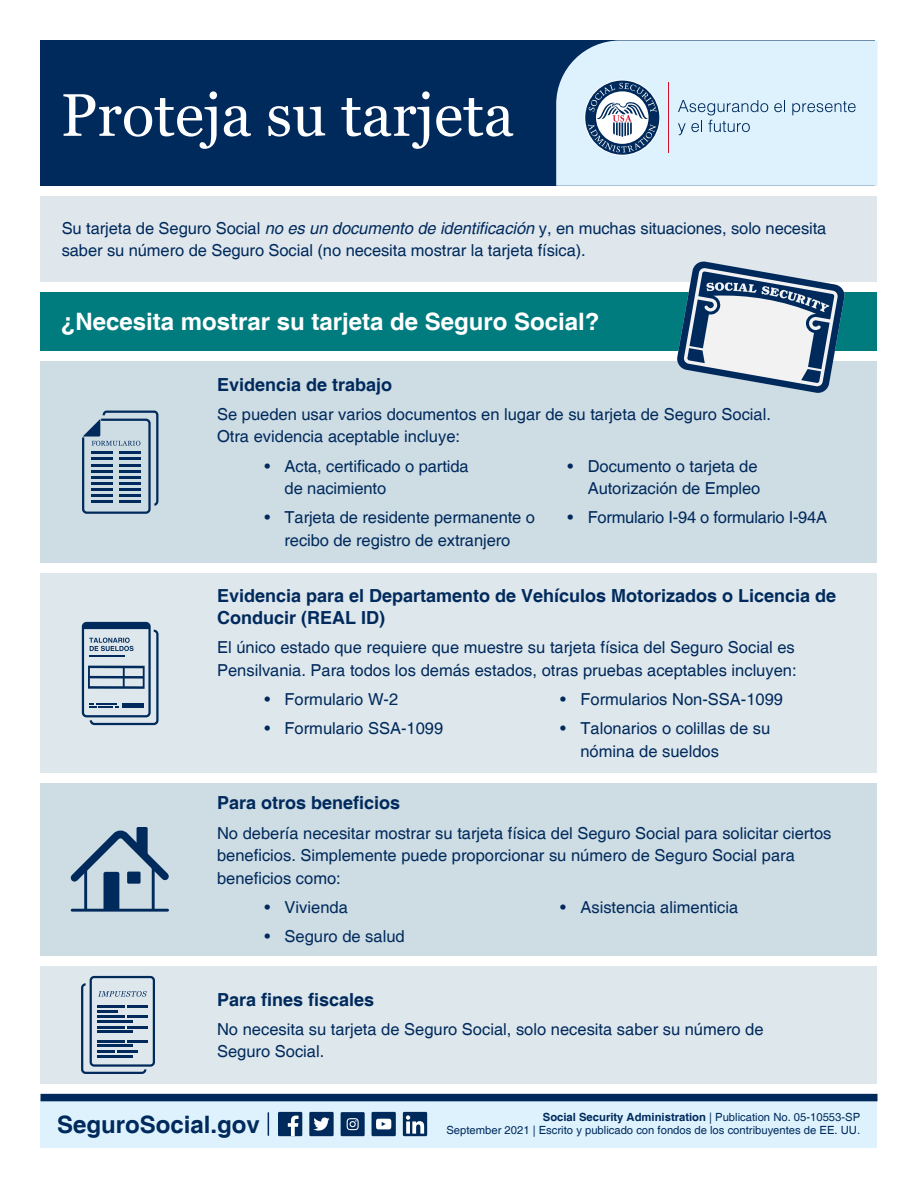
<style>
.page{position:relative;width:918px;height:1188px;background:#fff}
.page>*{position:absolute;margin:0;border:0;box-sizing:border-box;transform-origin:0 0}
.t1{font:60px "Georgia";color:#fff}
.t2{font:700 24px "Helvetica";color:#fff}
.t3{font:700 24px "Helvetica";color:#002a5c}
.t4{font:700 18px/21.6px "Helvetica";color:#002a5c}
.t5{font:16.5px/22.5px "Helvetica";color:#002a5c}
.t6{font:11.25px "Helvetica";color:#002a5c}
.t7{font:700 11.25px "Helvetica";color:#002a5c}
.s1{font-style:italic}
.s2{font-weight:400}
</style>
<div class="page">
<div style="left:40px;top:40px;width:516px;height:146px;background:#002a5c"></div>
<div style="left:556px;top:40px;width:322px;height:146px;background:#ddf2fd"></div>
<svg style="left:584px;top:80px;width:76px;height:76px"></svg>
<svg style="left:585px;top:81px;width:74px;height:74px"></svg>
<svg style="left:588px;top:83px;width:69px;height:69px"></svg>
<hr style="left:668px;top:82px;width:1px;height:71px;background:#d30d2b">
<svg style="left:774px;top:100px;width:11px;height:12px"></svg>
<svg style="left:792px;top:101px;width:64px;height:14px"></svg>
<svg style="left:678px;top:100px;width:90px;height:35px;background:#bfd7e7"></svg>
<div style="left:40px;top:1098px;width:838px;height:50px;background:#ddf2fd"></div>
<div style="left:40px;top:1094px;width:838px;height:7px;background:#002a5c"></div>
<div style="left:40px;top:197px;width:838px;height:85px;background:#dfe7ec"></div>
<div style="left:40px;top:362px;width:838px;height:201px;background:#cedce3"></div>
<div style="left:40px;top:573px;width:838px;height:199px;background:#dee7ec"></div>
<div style="left:40px;top:966px;width:838px;height:118px;background:#dee7ec"></div>
<div style="left:40px;top:783px;width:838px;height:173px;background:#cedce3"></div>
<div style="left:40px;top:292px;width:838px;height:59px;background:#007c7e"></div>
<svg style="left:70px;top:827px;width:99px;height:83px"></svg>
<hr style="left:72px;top:909px;width:96px;height:3px;background:#002a5c">
<svg style="left:82px;top:411px;width:77px;height:103px"></svg>
<svg style="left:81px;top:622px;width:78px;height:103px"></svg>
<svg style="left:81px;top:976px;width:74px;height:98px"></svg>
<div style="left:278px;top:1112px;width:24px;height:24px;background:#002a5c"></div>
<svg style="left:288px;top:1116px;width:11px;height:20px"></svg>
<div style="left:309px;top:1112px;width:25px;height:24px;background:#002a5c"></div>
<svg style="left:313px;top:1117px;width:17px;height:14px"></svg>
<div style="left:341px;top:1112px;width:24px;height:24px;background:#002a5c"></div>
<svg style="left:347px;top:1118px;width:12px;height:12px"></svg>
<div style="left:372px;top:1112px;width:24px;height:24px;background:#002a5c"></div>
<svg style="left:376px;top:1119px;width:15px;height:10px"></svg>
<div style="left:403px;top:1112px;width:24px;height:24px;background:#002a5c"></div>
<svg style="left:406px;top:1115px;width:18px;height:19px"></svg>
<svg style="left:268px;top:1112px;width:1px;height:24px"></svg>
<svg style="left:676px;top:261px;width:169px;height:132px"></svg>
<h1 class="t1" style="left:61px;top:79px;width:455px">Proteja su tarjeta</h1>
<p class="t5" style="left:62px;top:217px;width:766px">Su tarjeta de Seguro Social <span class="s1">no es un documento de identificación</span> y, en muchas situaciones, solo necesita saber su número de Seguro Social (no necesita mostrar la tarjeta física).</p>
<h2 class="t2" style="left:61px;top:307px;width:540px">¿Necesita mostrar su tarjeta de Seguro Social?</h2>
<h2 class="t4" style="left:217px;top:374px;width:177px">Evidencia de trabajo</h2>
<p class="t5" style="left:217px;top:403px;width:555px">Se pueden usar varios documentos en lugar de su tarjeta de Seguro Social.</p>
<p class="t5" style="left:217px;top:426px;width:245px">Otra evidencia aceptable incluye:</p>
<p class="t5" style="left:285px;top:455px;width:186px;text-indent:-20px">• Acta, certificado o partida de nacimiento</p>
<p class="t5" style="left:264px;top:507px;width:272px;text-align:center">• Tarjeta de residente permanente o recibo de registro de extranjero</p>
<p class="t5" style="left:568px;top:455px;width:194px;text-align:right">• Documento o tarjeta de<br>Autorización de Empleo</p>
<p class="t5" style="left:568px;top:507px;width:261px">• Formulario I-94 o formulario I-94A</p>
<h2 class="t4" style="left:217px;top:586px;width:621px">Evidencia para el Departamento de Vehículos Motorizados o Licencia de<br>Conducir (REAL ID)</h2>
<p class="t5" style="left:217px;top:637px;width:581px">El único estado que requiere que muestre su tarjeta física del Seguro Social es<br>Pensilvania. Para todos los demás estados, otras pruebas aceptables incluyen:</p>
<p class="t5" style="left:264px;top:689px;width:135px">• Formulario W-2</p>
<p class="t5" style="left:264px;top:718px;width:180px">• Formulario SSA-1099</p>
<p class="t5" style="left:560px;top:689px;width:224px">• Formularios Non-SSA-1099</p>
<p class="t5" style="left:580px;top:718px;width:191px;text-indent:-20px">• Talonarios o colillas de su nómina de sueldos</p>
<h2 class="t4" style="left:217px;top:793px;width:185px">Para otros beneficios</h2>
<p class="t5" style="left:217px;top:822px;width:616px">No debería necesitar mostrar su tarjeta física del Seguro Social para solicitar ciertos beneficios. Simplemente puede proporcionar su número de Seguro Social para beneficios como:</p>
<p class="t5" style="left:264px;top:897px;width:85px">• Vivienda</p>
<p class="t5" style="left:264px;top:926px;width:142px">• Seguro de salud</p>
<p class="t5" style="left:560px;top:897px;width:179px">• Asistencia alimenticia</p>
<h2 class="t4" style="left:217px;top:989px;width:159px">Para fines fiscales</h2>
<p class="t5" style="left:217px;top:1018px;width:548px">No necesita su tarjeta de Seguro Social, solo necesita saber su número de<br>Seguro Social.</p>
<p class="t7" style="left:543px;top:1110px;width:319px">Social Security Administration <span class="s2">| Publication No. 05-10553-SP</span></p>
<p class="t3" style="left:57px;top:1110px;width:204px">SeguroSocial.gov</p>
<p class="t6" style="left:446px;top:1124px;width:415px">September 2021 | Escrito y publicado con fondos de los contribuyentes de EE. UU.</p>
</div>
